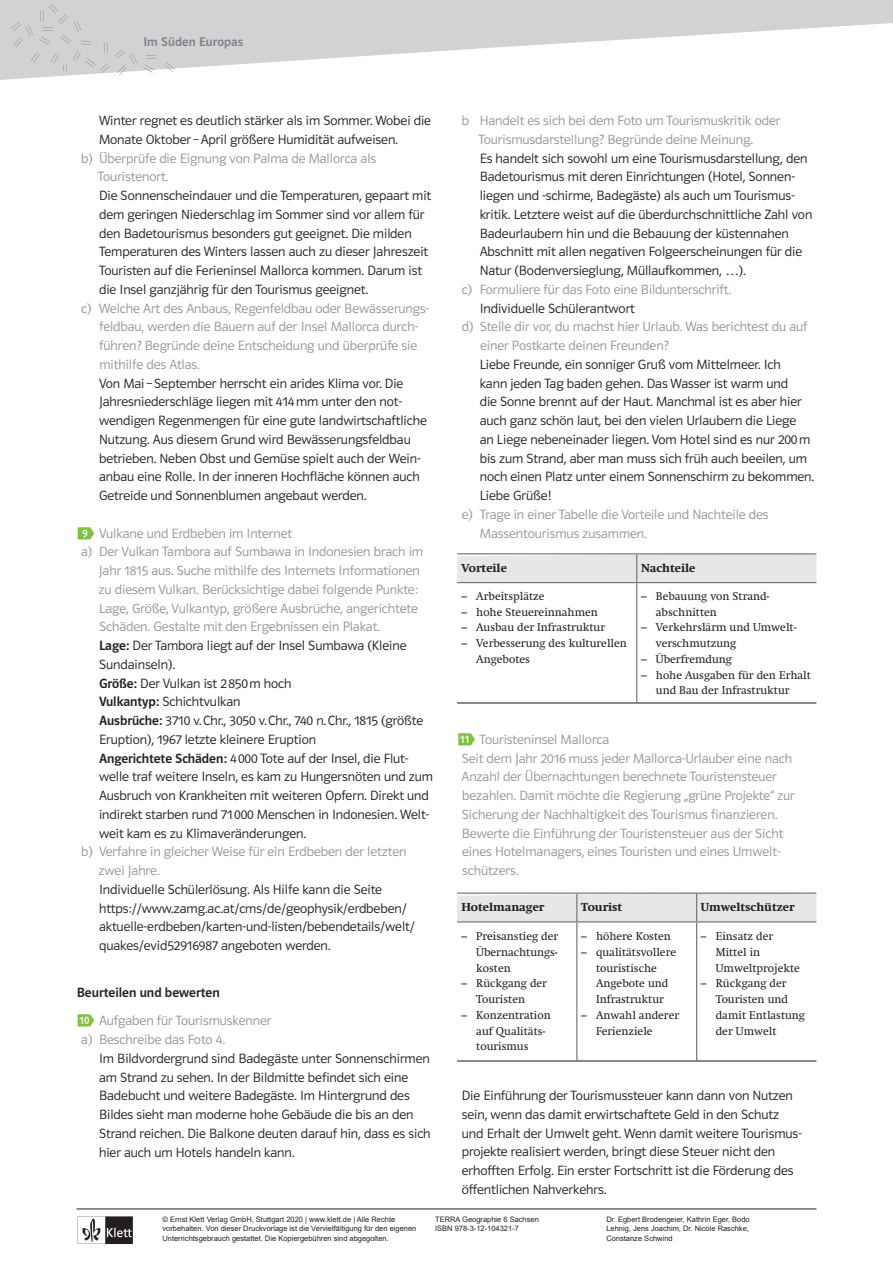
<style>
.page{position:relative;width:893px;height:1263px;background:#fff}
.page>*{position:absolute;margin:0;border:0;box-sizing:border-box;transform-origin:0 0}
.t1{font:13.5px/18.8px "Polo ST11 K Leicht";letter-spacing:-.005em;color:#231f20}
.t2{font:13.5px/18.8px "Polo ST11 K Leicht";letter-spacing:-.005em;color:#939598}
.t3{font:13.5px "Polo ST11 K Krftg";color:#231f20}
.t4{font:12.75px "Polo ST11 K Krftg";letter-spacing:.01em;color:#808285}
.t5{font:11.25px/15.8px "Klett Swift";color:#231f20}
.t6{font:800 11.25px "Klett Swift";color:#231f20}
.t7{font:7.5px/9.8px "Arial";color:#231f20}
.s1{font-family:"Terrasechs Aufgabenziffern";color:#7fc241}
.s2{font-family:"Polo ST11 K Krftg"}
</style>
<div class="page">
<svg style="left:0;top:0;width:893px;height:80px;fill:#d1d2d4"></svg>
<svg style="left:11px;top:4px;width:126px;height:71px;background:#cfd0d2"></svg>
<svg style="left:143px;top:65px;width:11px;height:8px"></svg>
<svg style="left:146px;top:55px;width:10px;height:4px"></svg>
<svg style="left:165px;top:63px;width:10px;height:9px"></svg>
<svg style="left:78px;top:1216px;width:55px;height:28px"></svg>
<hr style="left:77px;top:1208px;width:739px;height:1px;background:#231f20">
<hr style="left:636px;top:583px;width:1px;height:119px;background:#6c6d70">
<svg style="left:457px;top:553px;width:359px;height:29px;background:#e1e2e4"></svg>
<hr style="left:457px;top:702px;width:180px;height:1px;background:#231f20">
<hr style="left:637px;top:702px;width:179px;height:1px;background:#231f20">
<hr style="left:457px;top:582px;width:180px;height:1px;background:#6c6d70">
<hr style="left:637px;top:582px;width:179px;height:1px;background:#6c6d70">
<hr style="left:576px;top:922px;width:1px;height:138px;background:#6c6d70">
<hr style="left:696px;top:922px;width:1px;height:138px;background:#6c6d70">
<svg style="left:457px;top:892px;width:359px;height:29px;background:#e1e2e4"></svg>
<hr style="left:457px;top:1060px;width:120px;height:1px;background:#231f20">
<hr style="left:577px;top:1060px;width:120px;height:1px;background:#231f20">
<hr style="left:697px;top:1060px;width:119px;height:1px;background:#231f20">
<hr style="left:457px;top:921px;width:120px;height:1px;background:#6c6d70">
<hr style="left:577px;top:921px;width:120px;height:1px;background:#6c6d70">
<hr style="left:697px;top:921px;width:119px;height:1px;background:#6c6d70">
<p class="t4" style="left:143px;top:35px;width:102px">Im Süden Europas</p>
<p class="t1" style="left:99px;top:111px;width:334px">Winter regnet es deutlich stärker als im Sommer. Wobei die<br>Monate Oktober–April größere Humidität aufweisen.</p>
<p class="t2" style="left:98px;top:149px;width:280px;text-indent:-17px">b) Überprüfe die Eignung von Palma de Mallorca als<br>Touristenort.</p>
<p class="t1" style="left:99px;top:186px;width:334px">Die Sonnenscheindauer und die Temperaturen, gepaart mit dem geringen Niederschlag im Sommer sind vor allem für den Badetourismus besonders gut geeignet. Die milden Temperaturen des Winters lassen auch zu dieser Jahreszeit Touristen auf die Ferieninsel Mallorca kommen. Darum ist die Insel ganzjährig für den Tourismus geeignet.</p>
<p class="t2" style="left:99px;top:299px;width:332px;text-indent:-18px">c) Welche Art des Anbaus, Regenfeldbau oder Bewässerungs&shy;feldbau, werden die Bauern auf der Insel Mallorca durch&shy;führen? Begründe deine Entscheidung und überprüfe sie mithilfe des Atlas.</p>
<p class="t1" style="left:99px;top:374px;width:329px">Von Mai–September herrscht ein arides Klima vor. Die Jahresniederschläge liegen mit 414mm unter den not&shy;wendigen Regenmengen für eine gute -landwirtschaftliche Nutzung. Aus diesem Grund wird Bewässerungsfeldbau betrieben. Neben Obst und Gemüse spielt auch der Wein&shy;anbau eine Rolle. In der inneren Hochfläche können auch Getreide und Sonnenblumen angebaut werden.</p>
<p class="t2" style="left:78px;top:524px;width:216px"><span class="s1">+</span> Vulkane und Erdbeben im Internet</p>
<p class="t2" style="left:81px;top:543px;width:343px">a) Der Vulkan Tambora auf Sumbawa in Indonesien brach im</p>
<p class="t2" style="left:99px;top:561px;width:322px">Jahr 1815 aus. Suche mithilfe des Internets Informationen</p>
<p class="t2" style="left:99px;top:580px;width:321px">zu diesem Vulkan. Berücksichtige dabei folgende Punkte:</p>
<p class="t2" style="left:99px;top:599px;width:320px">Lage, Größe, Vulkantyp, größere Ausbrüche, angerichtete</p>
<p class="t2" style="left:99px;top:618px;width:282px">Schäden. Gestalte mit den Ergebnissen ein Plakat.</p>
<p class="t1" style="left:99px;top:636px;width:309px"><span class="s2">Lage:</span> Der Tambora liegt auf der Insel Sumbawa (Kleine</p>
<p class="t1" style="left:99px;top:655px;width:78px">Sundainseln).</p>
<p class="t1" style="left:99px;top:674px;width:194px"><span class="s2">Größe:</span> Der Vulkan ist 2850m hoch</p>
<p class="t1" style="left:99px;top:693px;width:143px"><span class="s2">Vulkantyp:</span> Schichtvulkan</p>
<p class="t1" style="left:99px;top:711px;width:326px"><span class="s2">Ausbrüche:</span> 3710 v.Chr., 3050 v.Chr., 740 n.Chr., 1815 (größte</p>
<p class="t1" style="left:99px;top:730px;width:219px">Eruption), 1967 letzte kleinere Eruption</p>
<p class="t1" style="left:99px;top:749px;width:311px"><span class="s2">Angerichtete Schäden:</span> 4000 Tote auf der Insel, die Flut-</p>
<p class="t1" style="left:99px;top:768px;width:336px">welle traf weitere Inseln, es kam zu Hungersnöten und zum</p>
<p class="t1" style="left:99px;top:786px;width:331px">Ausbruch von Krankheiten mit weiteren Opfern. Direkt und</p>
<p class="t1" style="left:99px;top:805px;width:332px">indirekt starben rund 71000 Menschen in Indonesien. Welt-</p>
<p class="t1" style="left:99px;top:824px;width:209px">weit kam es zu Klimaveränderungen.</p>
<p class="t2" style="left:99px;top:843px;width:309px;text-indent:-17px">b) Verfahre in gleicher Weise für ein Erdbeben der letzten zwei Jahre.</p>
<p class="t1" style="left:99px;top:880px;width:317px">Individuelle Schülerlösung. Als Hilfe kann die Seite https://www.zamg.ac.at/cms/de/geophysik/erdbeben/ aktuelle-erdbeben/karten-und-listen/bebendetails/welt/ quakes/evid52916987 angeboten werden.</p>
<p class="t3" style="left:77px;top:985px;width:145px">Beurteilen und bewerten</p>
<p class="t2" style="left:78px;top:1011px;width:195px"><span class="s1">,</span> Aufgaben für Tourismuskenner a) Beschreibe das Foto 4.</p>
<p class="t1" style="left:99px;top:1049px;width:333px">Im Bildvordergrund sind Badegäste unter Sonnenschirmen am Strand zu sehen. In der Bildmitte befindet sich eine Badebucht und weitere Badegäste. Im Hintergrund des Bildes sieht man moderne hohe Gebäude die bis an den Strand reichen. Die Balkone deuten darauf hin, dass es sich hier auch um Hotels handeln kann.</p>
<p class="t2" style="left:478px;top:111px;width:303px;text-indent:-17px">b Handelt es sich bei dem Foto um Tourismuskritik oder<br>Tourismusdarstellung? Begründe deine Meinung.</p>
<p class="t1" style="left:480px;top:149px;width:334px">Es handelt sich sowohl um eine Tourismusdarstellung, den Badetourismus mit deren Einrichtungen (Hotel, Sonnen&shy;liegen und -schirme, Badegäste) als auch um Tourismus&shy;kritik. Letztere weist auf die überdurchschnittliche Zahl von Badeurlaubern hin und die Bebauung der küstennahen Abschnitt mit allen negativen Folgeerscheinungen für die Natur (Bodenversieglung, Müllaufkommen, …).</p>
<p class="t2" style="left:462px;top:280px;width:271px">c) Formuliere für das Foto eine Bildunterschrift.</p>
<p class="t1" style="left:480px;top:299px;width:157px">Individuelle Schülerantwort</p>
<p class="t2" style="left:480px;top:318px;width:329px;text-indent:-18px">d) Stelle dir vor, du machst hier Urlaub. Was berichtest du auf einer Postkarte deinen Freunden?</p>
<p class="t1" style="left:480px;top:355px;width:336px">Liebe Freunde, ein sonniger Gruß vom Mittelmeer. Ich<br>kann jeden Tag baden gehen. Das Wasser ist warm und<br>die Sonne brennt auf der Haut. Manchmal ist es aber hier auch ganz schön laut, bei den vielen Urlaubern die Liege<br>an Liege -nebeneinader liegen. Vom Hotel sind es nur 200m bis zum Strand, aber man muss sich früh auch beeilen, um noch -einen Platz unter einem Sonnenschirm zu bekommen.<br>Liebe Grüße!</p>
<p class="t2" style="left:480px;top:505px;width:290px;text-indent:-18px">e) Trage in einer Tabelle die Vorteile und Nachteile des<br>Massentourismus zusammen.</p>
<p class="t6" style="left:461px;top:561px;width:47px">Vorteile</p>
<p class="t6" style="left:641px;top:561px;width:56px">Nachteile</p>
<p class="t5" style="left:461px;top:588px;width:85px">– Arbeitsplätze</p>
<p class="t5" style="left:461px;top:604px;width:138px">– hohe Steuereinnahmen</p>
<p class="t5" style="left:461px;top:620px;width:145px">– Ausbau der Infrastruktur</p>
<p class="t5" style="left:476px;top:636px;width:152px;text-indent:-15px">– Verbesserung des kulturellen<br>Angebotes</p>
<p class="t5" style="left:656px;top:588px;width:115px;text-indent:-15px">– Bebauung von Strand&shy;abschnitten</p>
<p class="t5" style="left:656px;top:620px;width:142px;text-indent:-15px">– Verkehrslärm und Umwelt&shy;verschmutzung</p>
<p class="t5" style="left:641px;top:651px;width:92px">– Überfremdung</p>
<p class="t5" style="left:641px;top:667px;width:171px;text-align:center">– hohe Ausgaben für den Erhalt und Bau der Infrastruktur</p>
<p class="t2" style="left:458px;top:730px;width:338px"><span class="s1">-</span> Touristeninsel Mallorca<br>Seit dem Jahr 2016 muss jeder Mallorca-Urlauber eine nach Anzahl der Übernachtungen berechnete -Touristensteuer bezahlen. Damit möchte die Regierung „grüne Projekte“ zur Sicherung der Nachhaltigkeit des Tourismus finanzieren.<br>Bewerte die Einführung der Touristensteuer aus der Sicht eines Hotelmanagers, eines Touristen und eines Umwelt&shy;schützers.</p>
<p class="t6" style="left:461px;top:900px;width:84px">Hotelmanager</p>
<p class="t6" style="left:581px;top:900px;width:43px">Tourist</p>
<p class="t6" style="left:701px;top:900px;width:95px">Umweltschützer</p>
<p class="t5" style="left:476px;top:928px;width:83px;text-align:justify;text-indent:-15px">– Preisanstieg der Übernachtungs&shy;kosten</p>
<p class="t5" style="left:476px;top:976px;width:72px;text-indent:-15px">– Rückgang der<br>Touristen</p>
<p class="t5" style="left:476px;top:1007px;width:76px;text-indent:-15px">– Konzentration auf Qualitäts&shy;tourismus</p>
<p class="t5" style="left:581px;top:928px;width:91px">– höhere Kosten</p>
<p class="t5" style="left:596px;top:944px;width:82px;text-indent:-15px">– qualitätsvollere touristische<br>Angebote und<br>Infrastruktur</p>
<p class="t5" style="left:596px;top:1007px;width:85px;text-indent:-15px">– Anwahl anderer<br>Ferienziele</p>
<p class="t5" style="left:716px;top:928px;width:86px;text-indent:-15px">– Einsatz der<br>Mittel in<br>Umweltprojekte</p>
<p class="t5" style="left:716px;top:976px;width:91px;text-indent:-15px">– Rückgang der<br>Touristen und damit Entlastung der Umwelt</p>
<p class="t1" style="left:462px;top:1086px;width:342px">Die Einführung der Tourismussteuer kann dann von -Nutzen sein, wenn das damit erwirtschaftete Geld in den Schutz und Erhalt der Umwelt geht. Wenn damit weitere Tourismus&shy;projekte realisiert werden, bringt diese Steuer nicht den erhofften Erfolg. Ein erster Fortschritt ist die Förderung des öffentlichen Nahverkehrs.</p>
<p class="t7" style="left:162px;top:1214px;width:255px">© Ernst Klett Verlag GmbH, Stuttgart 2020 | www.klett.de | Alle Rechte vorbehalten. Von dieser Druckvorlage ist die Vervielfältigung für den eigenen<br>Unterrichtsgebrauch gestattet. Die Kopiergebühren sind abgegolten.</p>
<p class="t7" style="left:435px;top:1214px;width:105px">TERRA Geographie 6 Sachsen<br>ISBN 978-3-12-104321-7</p>
<p class="t7" style="left:606px;top:1214px;width:145px;text-align:justify">Dr. Egbert Brodengeier, Kathrin Eger, Bodo Lehnig, Jens Joachim, Dr. Nicole Raschke, Constanze Schwind</p>
</div>
